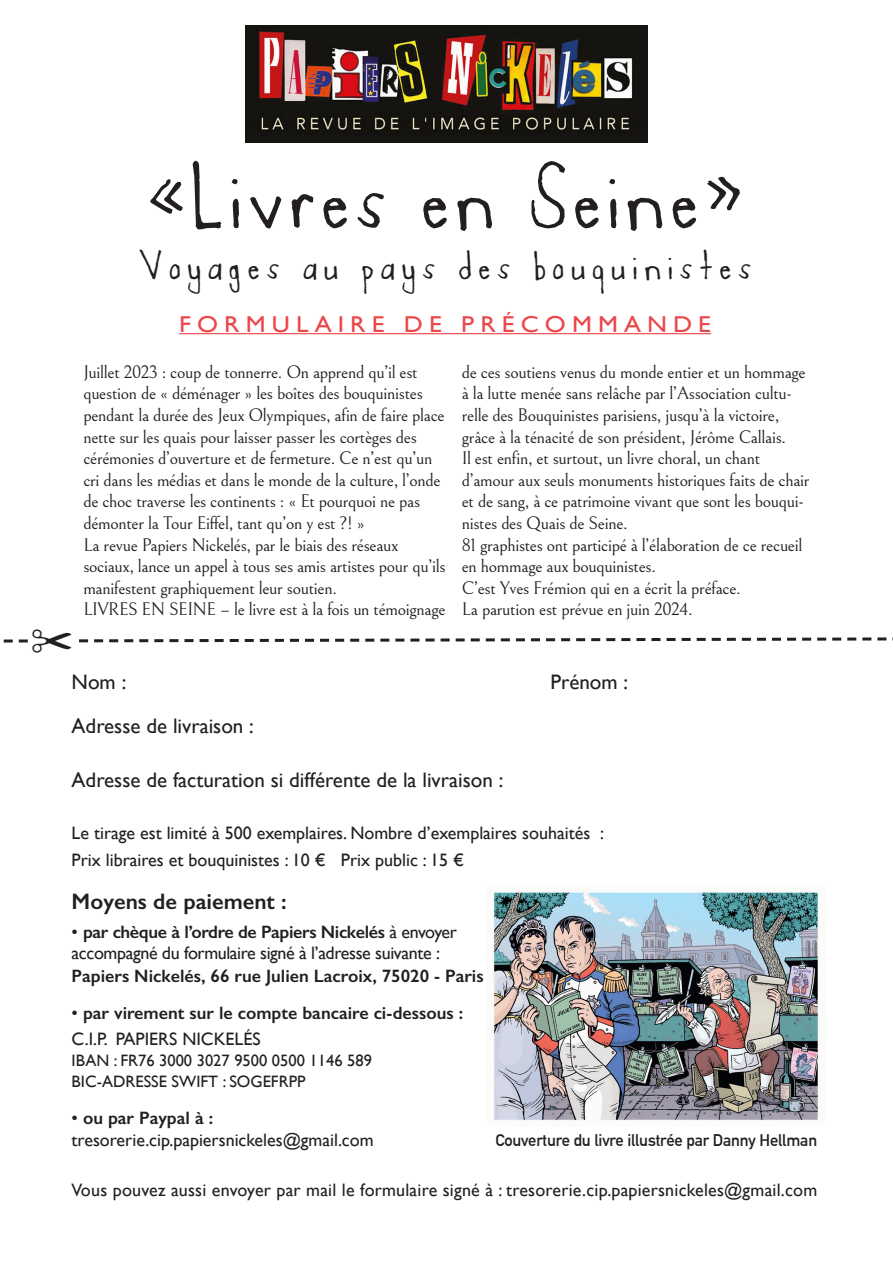
<style>
.page{position:relative;width:893px;height:1263px;background:#fff}
.page>*{position:absolute;margin:0;border:0;box-sizing:border-box;transform-origin:0 0}
.t1{font:94.5px "Agent C";color:#231f20;scale:1.11 1}
.t2{font:40.5px "Agent C";letter-spacing:.09em;color:#231f20;scale:1.11 1}
.t3{font:22.95px "Gill Sans";letter-spacing:.24em;color:#ec4649;scale:1.11 1}
.t4{font:600 22.5px "Gill Sans";color:#231f20}
.t5{font:21px "Gill Sans";color:#231f20}
.t6{font:18px/21.6px "Bellefair";letter-spacing:-.02em;color:#231f20}
.t7{font:18px "Gill Sans";color:#231f20}
.t8{font:600 18px "Gill Sans";color:#231f20}
.t9{font:18px "Gill Sans";letter-spacing:-.02em;color:#231f20}
.t10{font:600 18px "Gill Sans";letter-spacing:-.02em;color:#231f20}
.t11{font:16.5px "Gill Sans";color:#231f20}
.t12{font:700 16.5px "DIN Alternate";letter-spacing:-.01em;color:#231f20}
.s1{font-weight:400}
</style>
<div class="page">
<img style="left:245px;top:26px;width:402px;height:116px">
<hr style="left:179px;top:333px;width:532px;height:1px;background:#ec4649">
<img style="left:493px;top:891px;width:326px;height:230px">
<svg style="left:3px;top:637px;width:890px;height:6px"></svg>
<p class="t1" style="left:145px;top:157px;width:542px">«Livres en Seine»</p>
<p class="t2" style="left:138px;top:249px;width:555px">Voyages au pays des bouquinistes</p>
<p class="t3" style="left:179px;top:311px;width:481px">FORMULAIRE DE PRÉCOMMANDE</p>
<p class="t6" style="left:83px;top:362px;width:363px">Juillet 2023 : coup de tonnerre. On apprend qu’il est question de « déménager » les boîtes des bouquinistes pendant la durée des Jeux Olympiques, afin de faire place nette sur les quais pour laisser passer les cortèges des cérémonies d’ouverture et de fermeture. Ce n’est qu’un cri dans les médias et dans le monde de la culture, l’onde de choc traverse les continents : « Et pourquoi ne pas démonter la Tour Eiffel, tant qu’on y est ?! »</p>
<p class="t6" style="left:83px;top:534px;width:364px">La revue Papiers Nickelés, par le biais des réseaux sociaux, lance un appel à tous ses amis artistes pour qu’ils manifestent graphiquement leur soutien.</p>
<p class="t6" style="left:83px;top:599px;width:364px">LIVRES EN SEINE – le livre est à la fois un témoignage</p>
<p class="t6" style="left:462px;top:362px;width:346px">de ces soutiens venus du monde entier et un hommage à la lutte menée sans relâche par l’Association cultu&shy;relle des Bouquinistes parisiens, jusqu’à la victoire, grâce à la ténacité de son président, Jérôme Callais.</p>
<p class="t6" style="left:462px;top:448px;width:349px">Il est enfin, et surtout, un livre choral, un chant d’amour aux seuls monuments historiques faits de chair et de sang, à ce patrimoine vivant que sont les bouqui&shy;nistes des Quais de Seine.</p>
<p class="t6" style="left:462px;top:534px;width:342px">81 graphistes ont participé à l’élaboration de ce recueil en hommage aux bouquinistes.</p>
<p class="t6" style="left:462px;top:578px;width:281px">C’est Yves Frémion qui en a écrit la préface.</p>
<p class="t6" style="left:462px;top:599px;width:233px">La parution est prévue en juin 2024.</p>
<p class="t5" style="left:72px;top:669px;width:56px">Nom :</p>
<p class="t5" style="left:550px;top:669px;width:79px">Prénom :</p>
<p class="t5" style="left:72px;top:714px;width:184px">Adresse de livraison :</p>
<p class="t5" style="left:72px;top:767px;width:433px">Adresse de facturation si différente de la livraison :</p>
<p class="t7" style="left:72px;top:822px;width:534px">Le tirage est limité à 500 exemplaires. Nombre d’exemplaires souhaités :</p>
<p class="t7" style="left:72px;top:849px;width:394px">Prix libraires et bouquinistes : 10 € Prix public : 15 €</p>
<p class="t4" style="left:72px;top:888px;width:217px">Moyens de paiement :</p>
<p class="t10" style="left:72px;top:920px;width:387px"><span class="s1">•</span> par chèque à l’ordre de Papiers Nickelés <span class="s1">à envoyer</span></p>
<p class="t9" style="left:72px;top:942px;width:370px">accompagné du formulaire signé à l’adresse suivante :</p>
<p class="t8" style="left:72px;top:965px;width:414px">Papiers Nickelés, 66 rue Julien Lacroix, 75020 - Paris</p>
<p class="t8" style="left:72px;top:1002px;width:393px"><span class="s1">•</span> par virement sur le compte bancaire ci-dessous :</p>
<p class="t7" style="left:72px;top:1028px;width:190px">C.I.P. PAPIERS NICKELÉS</p>
<p class="t11" style="left:72px;top:1050px;width:302px">IBAN : FR76 3000 3027 9500 0500 1146 589</p>
<p class="t11" style="left:72px;top:1071px;width:235px">BIC-ADRESSE SWIFT : SOGEFRPP</p>
<p class="t8" style="left:72px;top:1107px;width:143px"><span class="s1">•</span> ou par Paypal à :</p>
<p class="t7" style="left:72px;top:1129px;width:303px">tresorerie.cip.papiersnickeles@gmail.com</p>
<p class="t7" style="left:72px;top:1179px;width:747px">Vous pouvez aussi envoyer par mail le formulaire signé à : tresorerie.cip.papiersnickeles@gmail.com</p>
<p class="t12" style="left:495px;top:1128px;width:323px">Couverture du livre illustrée par Danny Hellman</p>
</div>
